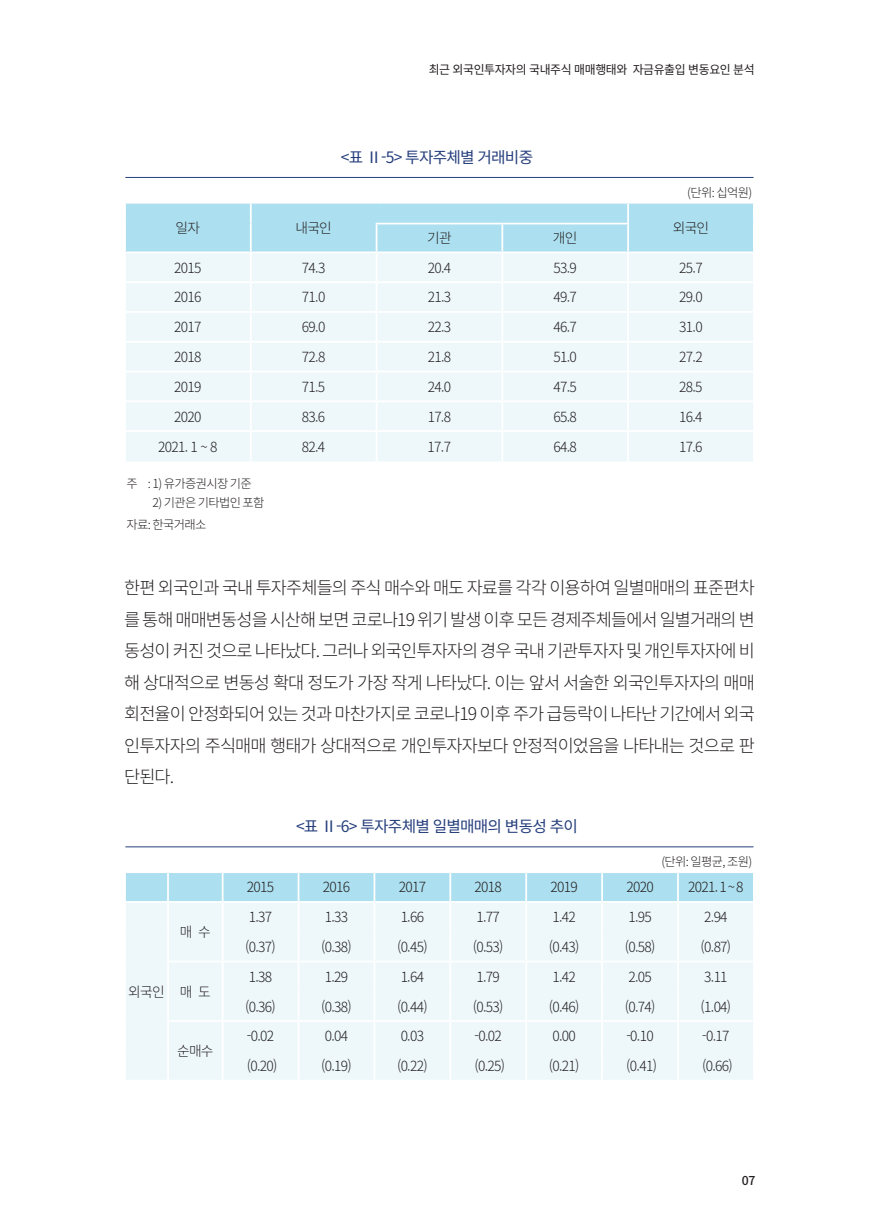
<style>
.page{position:relative;width:869px;height:1231px;background:#fff}
.page>*{position:absolute;margin:0;border:0;box-sizing:border-box;transform-origin:0 0}
.t1{font:300 17.5px/31.5px "Noto Sans CJ Kkr";letter-spacing:-.05em;color:#231f20;text-align:justify}
.t2{font:15.75px "Noto Sans CJ Kkr";letter-spacing:-.05em;color:#263f7c}
.t3{font:300 14px "Noto Sans CJ Kkr";letter-spacing:-.05em;color:#231f20}
.t4{font:300 12.25px/21.7px "Noto Sans CJ Kkr";letter-spacing:-.05em;color:#231f20}
.t5{font:12.25px "Noto Sans CJ Kkr";letter-spacing:-.035em;color:#231f20}
.t6{font:500 12.25px "Noto Sans CJ Kkr";color:#231f20}
</style>
<div class="page">
<hr style="left:125px;top:177px;width:628px;height:1px;background:#263f7c">
<hr style="left:125px;top:846px;width:628px;height:1px;background:#263f7c">
<svg style="left:125px;top:203px;width:629px;height:258px;background:#e3f3f9"></svg>
<hr style="left:375px;top:223px;width:127px;height:1px;background:#fff">
<hr style="left:502px;top:223px;width:126px;height:1px;background:#fff">
<svg style="left:125px;top:872px;width:628px;height:207px;background:#e6f5f9"></svg>
<hr style="left:124px;top:901px;width:44px;height:1px;background:#fff">
<hr style="left:124px;top:902px;width:2px;height:29px;background:#fff">
<hr style="left:167px;top:902px;width:2px;height:29px;background:#fff">
<hr style="left:124px;top:931px;width:2px;height:30px;background:#fff">
<hr style="left:167px;top:931px;width:2px;height:29px;background:#fff">
<hr style="left:124px;top:961px;width:2px;height:30px;background:#fff">
<hr style="left:167px;top:962px;width:2px;height:29px;background:#fff">
<hr style="left:124px;top:991px;width:2px;height:29px;background:#fff">
<hr style="left:167px;top:991px;width:2px;height:29px;background:#fff">
<hr style="left:124px;top:1020px;width:2px;height:30px;background:#fff">
<hr style="left:167px;top:1021px;width:2px;height:29px;background:#fff">
<hr style="left:124px;top:1050px;width:2px;height:29px;background:#fff">
<hr style="left:167px;top:1050px;width:2px;height:29px;background:#fff">
<p class="t5" style="left:428px;top:63px;width:327px">최근 외국인투자자의 국내주식 매매행태와 자금유출입 변동요인 분석</p>
<p class="t2" style="left:340px;top:148px;width:194px">&lt;표 Ⅱ-5&gt; 투자주체별 거래비중</p>
<p class="t4" style="left:687px;top:182px;width:66px">(단위: 십억원)</p>
<p class="t3" style="left:175px;top:220px;width:26px">일자</p>
<p class="t3" style="left:295px;top:220px;width:38px">내국인</p>
<p class="t3" style="left:672px;top:220px;width:38px">외국인</p>
<p class="t3" style="left:427px;top:230px;width:26px">기관</p>
<p class="t3" style="left:552px;top:230px;width:26px">개인</p>
<p class="t3" style="left:174px;top:259px;width:29px">2015</p>
<p class="t3" style="left:302px;top:259px;width:25px">74.3</p>
<p class="t3" style="left:427px;top:259px;width:25px">20.4</p>
<p class="t3" style="left:553px;top:259px;width:25px">53.9</p>
<p class="t3" style="left:679px;top:259px;width:25px">25.7</p>
<p class="t3" style="left:174px;top:289px;width:29px">2016</p>
<p class="t3" style="left:302px;top:289px;width:25px">71.0</p>
<p class="t3" style="left:427px;top:289px;width:25px">21.3</p>
<p class="t3" style="left:553px;top:289px;width:25px">49.7</p>
<p class="t3" style="left:679px;top:289px;width:25px">29.0</p>
<p class="t3" style="left:174px;top:319px;width:29px">2017</p>
<p class="t3" style="left:302px;top:319px;width:25px">69.0</p>
<p class="t3" style="left:427px;top:319px;width:25px">22.3</p>
<p class="t3" style="left:553px;top:319px;width:25px">46.7</p>
<p class="t3" style="left:679px;top:319px;width:25px">31.0</p>
<p class="t3" style="left:174px;top:349px;width:29px">2018</p>
<p class="t3" style="left:302px;top:349px;width:25px">72.8</p>
<p class="t3" style="left:427px;top:349px;width:25px">21.8</p>
<p class="t3" style="left:553px;top:349px;width:25px">51.0</p>
<p class="t3" style="left:679px;top:349px;width:25px">27.2</p>
<p class="t3" style="left:174px;top:378px;width:29px">2019</p>
<p class="t3" style="left:302px;top:378px;width:25px">71.5</p>
<p class="t3" style="left:427px;top:378px;width:25px">24.0</p>
<p class="t3" style="left:553px;top:378px;width:25px">47.5</p>
<p class="t3" style="left:679px;top:378px;width:25px">28.5</p>
<p class="t3" style="left:174px;top:408px;width:29px">2020</p>
<p class="t3" style="left:302px;top:408px;width:25px">83.6</p>
<p class="t3" style="left:427px;top:408px;width:25px">17.8</p>
<p class="t3" style="left:553px;top:408px;width:25px">65.8</p>
<p class="t3" style="left:679px;top:408px;width:25px">16.4</p>
<p class="t3" style="left:158px;top:439px;width:61px">2021. 1 ~ 8</p>
<p class="t3" style="left:302px;top:439px;width:25px">82.4</p>
<p class="t3" style="left:427px;top:439px;width:25px">17.7</p>
<p class="t3" style="left:553px;top:439px;width:25px">64.8</p>
<p class="t3" style="left:679px;top:439px;width:25px">17.6</p>
<p class="t4" style="left:126px;top:472px;width:127px">주 : 1) 유가증권시장 기준</p>
<p class="t4" style="left:126px;top:491px;width:139px;text-indent:26px">2) 기관은 기타법인 포함 자료: 한국거래소</p>
<p class="t1" style="left:124px;top:572px;width:632px">한편 외국인과 국내 투자주체들의 주식 매수와 매도 자료를 각각 이용하여 일별매매의 표준편차 를 통해 매매변동성을 시산해 보면 코로나19 위기 발생 이후 모든 경제주체들에서 일별거래의 변 동성이 커진 것으로 나타났다. 그러나 외국인투자자의 경우 국내 기관투자자 및 개인투자자에 비 해 상대적으로 변동성 확대 정도가 가장 작게 나타났다. 이는 앞서 서술한 외국인투자자의 매매 회전율이 안정화되어 있는 것과 마찬가지로 코로나19 이후 주가 급등락이 나타난 기간에서 외국 인투자자의 주식매매 행태가 상대적으로 개인투자자보다 안정적이었음을 나타내는 것으로 판 단된다.</p>
<p class="t2" style="left:296px;top:817px;width:283px">&lt;표 Ⅱ-6&gt; 투자주체별 일별매매의 변동성 추이</p>
<p class="t4" style="left:661px;top:851px;width:92px">(단위: 일평균, 조원)</p>
<p class="t3" style="left:247px;top:879px;width:29px">2015</p>
<p class="t3" style="left:322px;top:879px;width:29px">2016</p>
<p class="t3" style="left:398px;top:879px;width:29px">2017</p>
<p class="t3" style="left:474px;top:879px;width:29px">2018</p>
<p class="t3" style="left:550px;top:879px;width:29px">2019</p>
<p class="t3" style="left:626px;top:879px;width:29px">2020</p>
<p class="t3" style="left:688px;top:879px;width:57px">2021. 1 ~ 8</p>
<p class="t3" style="left:180px;top:923px;width:32px">매 수</p>
<p class="t3" style="left:128px;top:983px;width:38px">외국인</p>
<p class="t3" style="left:180px;top:983px;width:32px">매 도</p>
<p class="t3" style="left:177px;top:1043px;width:38px">순매수</p>
<p class="t3" style="left:249px;top:909px;width:25px">1.37</p>
<p class="t3" style="left:324px;top:909px;width:25px">1.33</p>
<p class="t3" style="left:400px;top:909px;width:25px">1.66</p>
<p class="t3" style="left:476px;top:909px;width:25px">1.77</p>
<p class="t3" style="left:552px;top:909px;width:25px">1.42</p>
<p class="t3" style="left:628px;top:909px;width:25px">1.95</p>
<p class="t3" style="left:704px;top:909px;width:25px">2.94</p>
<p class="t3" style="left:245px;top:938px;width:32px">(0.37)</p>
<p class="t3" style="left:321px;top:938px;width:32px">(0.38)</p>
<p class="t3" style="left:397px;top:938px;width:32px">(0.45)</p>
<p class="t3" style="left:472px;top:938px;width:32px">(0.53)</p>
<p class="t3" style="left:548px;top:938px;width:32px">(0.43)</p>
<p class="t3" style="left:624px;top:938px;width:32px">(0.58)</p>
<p class="t3" style="left:700px;top:938px;width:32px">(0.87)</p>
<p class="t3" style="left:249px;top:968px;width:25px">1.38</p>
<p class="t3" style="left:324px;top:968px;width:25px">1.29</p>
<p class="t3" style="left:400px;top:968px;width:25px">1.64</p>
<p class="t3" style="left:476px;top:968px;width:25px">1.79</p>
<p class="t3" style="left:552px;top:968px;width:25px">1.42</p>
<p class="t3" style="left:628px;top:968px;width:25px">2.05</p>
<p class="t3" style="left:704px;top:968px;width:25px">3.11</p>
<p class="t3" style="left:245px;top:998px;width:32px">(0.36)</p>
<p class="t3" style="left:321px;top:998px;width:32px">(0.38)</p>
<p class="t3" style="left:397px;top:998px;width:32px">(0.44)</p>
<p class="t3" style="left:472px;top:998px;width:32px">(0.53)</p>
<p class="t3" style="left:548px;top:998px;width:32px">(0.46)</p>
<p class="t3" style="left:624px;top:998px;width:32px">(0.74)</p>
<p class="t3" style="left:700px;top:998px;width:32px">(1.04)</p>
<p class="t3" style="left:247px;top:1028px;width:29px">-0.02</p>
<p class="t3" style="left:324px;top:1028px;width:25px">0.04</p>
<p class="t3" style="left:400px;top:1028px;width:25px">0.03</p>
<p class="t3" style="left:474px;top:1028px;width:29px">-0.02</p>
<p class="t3" style="left:552px;top:1028px;width:25px">0.00</p>
<p class="t3" style="left:626px;top:1028px;width:29px">-0.10</p>
<p class="t3" style="left:702px;top:1028px;width:29px">-0.17</p>
<p class="t3" style="left:247px;top:1057px;width:32px">(0.20)</p>
<p class="t3" style="left:321px;top:1057px;width:32px">(0.19)</p>
<p class="t3" style="left:397px;top:1057px;width:32px">(0.22)</p>
<p class="t3" style="left:474px;top:1057px;width:32px">(0.25)</p>
<p class="t3" style="left:548px;top:1057px;width:32px">(0.21)</p>
<p class="t3" style="left:626px;top:1057px;width:32px">(0.41)</p>
<p class="t3" style="left:701px;top:1057px;width:32px">(0.66)</p>
<p class="t6" style="left:741px;top:1173px;width:15px">07</p>
</div>
